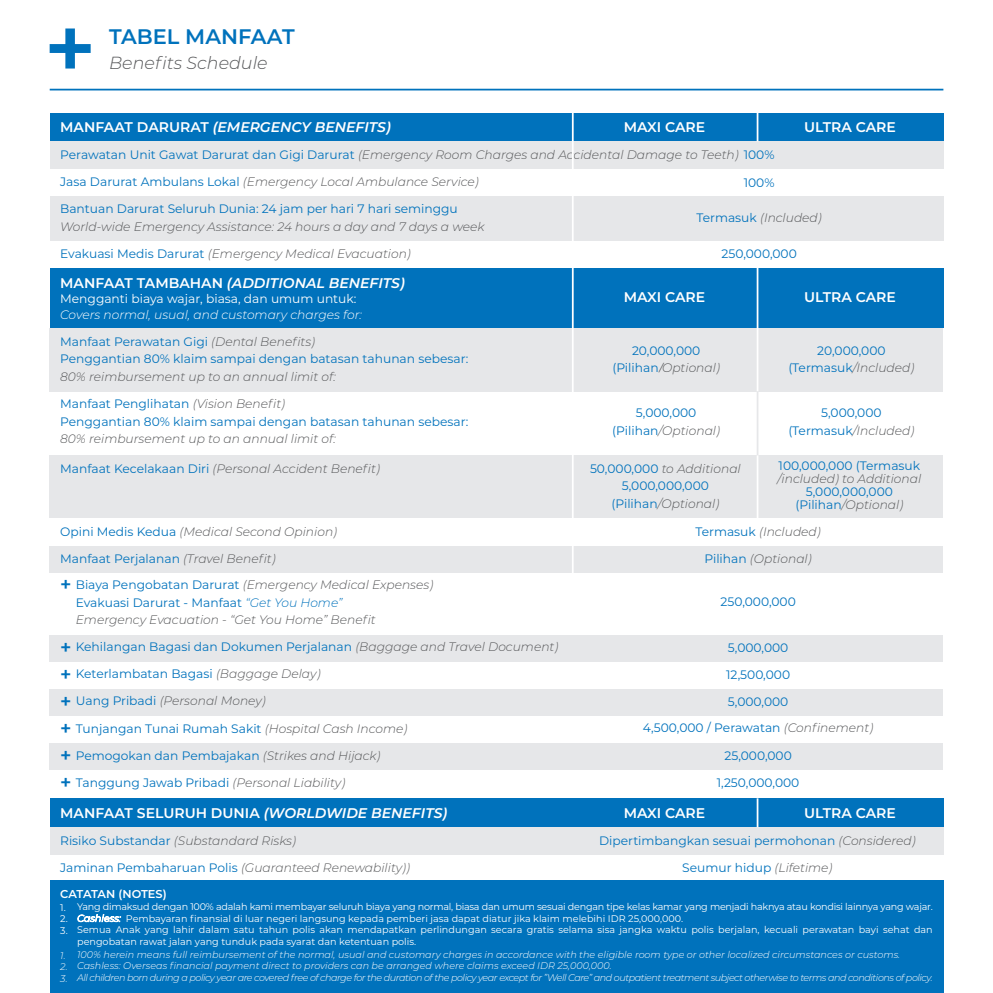
<style>
.page{position:relative;width:993px;height:993px;background:#fff}
.page>*{position:absolute;margin:0;border:0;box-sizing:border-box;transform-origin:0 0}
.t1{font:600 21px "Montserrat";color:#0072bc}
.t2{font:600 19.25px/27.1px "Montserrat";color:#0072bc;text-align:justify}
.t3{font:italic 300 17.5px "Montserrat";color:#57585a}
.t4{font:600 14px "Montserrat";color:#fff}
.t5{font:italic 600 14px "Montserrat";color:#fff}
.t6{font:12.25px/17.5px "Montserrat";color:#0072bc;text-align:center}
.t7{font:italic 300 12.25px/17.5px "Montserrat";color:#57585a}
.t8{font:italic 300 12.25px "Montserrat";color:#fff}
.t9{font:12.25px "Montserrat";color:#fff}
.t10{font:600 11.38px "Montserrat";letter-spacing:-.015em;color:#fff}
.t11{font:9.62px/11.5px "Montserrat";color:#fff}
.t12{font:italic 300 9.62px/11.5px "Montserrat";letter-spacing:-.01em;color:#fff}
.s1{font-style:normal}
.s2{font-weight:400;font-style:normal;color:#0072bc}
.s3{font-weight:300;font-style:italic;color:#57585a}
.s4{color:#0072bc}
.s5{font-family:"Helvetica";font-style:italic;font-stretch:condensed;color:#57585a}
.s6{font-style:italic}
.s7{font-weight:300;font-style:italic}
</style>
<div class="page">
<div style="left:50px;top:328px;width:893px;height:63px;background:#e6e7e9"></div>
<div style="left:49px;top:455px;width:894px;height:63px;background:#e6e7e9"></div>
<div style="left:49px;top:546px;width:894px;height:26px;background:#e6e7e9"></div>
<div style="left:50px;top:112px;width:893px;height:29px;background:#0072bc"></div>
<div style="left:50px;top:141px;width:893px;height:28px;background:#e6e7e9"></div>
<div style="left:50px;top:196px;width:893px;height:45px;background:#e6e7e9"></div>
<div style="left:50px;top:268px;width:893px;height:60px;background:#0072bc"></div>
<svg style="left:50px;top:28px;width:41px;height:40px"></svg>
<hr style="left:50px;top:89px;width:893px;height:1px;background:#0072bc">
<hr style="left:756px;top:112px;width:2px;height:29px;background:#fff">
<hr style="left:571px;top:113px;width:2px;height:669px;background:#fff">
<hr style="left:756px;top:268px;width:2px;height:123px;background:#fff">
<hr style="left:756px;top:455px;width:2px;height:63px;background:#fff">
<hr style="left:756px;top:391px;width:2px;height:64px;background:#e6e7e9">
<div style="left:49px;top:635px;width:894px;height:26px;background:#e6e7e9"></div>
<div style="left:49px;top:689px;width:894px;height:26px;background:#e6e7e9"></div>
<div style="left:49px;top:742px;width:894px;height:27px;background:#e6e7e9"></div>
<div style="left:50px;top:798px;width:893px;height:29px;background:#0072bc"></div>
<div style="left:50px;top:826px;width:893px;height:28px;background:#e6e7e9"></div>
<hr style="left:756px;top:798px;width:2px;height:29px;background:#fff">
<div style="left:50px;top:879px;width:893px;height:113px;background:#0072bc"></div>
<svg style="left:77px;top:914px;width:44px;height:7px"></svg>
<h1 class="t1" style="left:109px;top:22px;width:187px">TABEL MANFAAT</h1>
<h3 class="t3" style="left:109px;top:51px;width:160px">Benefits Schedule</h3>
<p class="t5" style="left:60px;top:117px;width:332px"><span class="s1">MANFAAT DARURAT</span> (EMERGENCY BENEFITS)</p>
<p class="t4" style="left:623px;top:117px;width:83px">MAXI CARE</p>
<p class="t4" style="left:804px;top:117px;width:93px">ULTRA CARE</p>
<p class="t7" style="left:60px;top:145px;width:715px"><span class="s2">Perawatan Unit Gawat Darurat dan Gigi Darurat</span> (Emergency Room Charges and Accidental Damage to Teeth) <span class="s2">100%</span></p>
<p class="t7" style="left:60px;top:173px;width:420px"><span class="s2">Jasa Darurat Ambulans Lokal</span> (Emergency Local Ambulance Service)</p>
<p class="t6" style="left:60px;top:200px;width:399px">Bantuan Darurat Seluruh Dunia: 24 jam per hari 7 hari seminggu</p>
<p class="t7" style="left:60px;top:217px;width:425px">World-wide Emergency Assistance: 24 hours a day and 7 days a week</p>
<p class="t7" style="left:60px;top:244px;width:352px"><span class="s2">Evakuasi Medis Darurat</span> (Emergency Medical Evacuation)</p>
<p class="t5" style="left:60px;top:273px;width:346px"><span class="s1">MANFAAT TAMBAHAN</span> (ADDITIONAL BENEFITS)</p>
<p class="t4" style="left:623px;top:287px;width:83px">MAXI CARE</p>
<p class="t4" style="left:803px;top:287px;width:93px">ULTRA CARE</p>
<p class="t6" style="left:743px;top:173px;width:32px">100%</p>
<p class="t7" style="left:696px;top:209px;width:127px"><span class="s2">Termasuk</span> (Included)</p>
<p class="t6" style="left:721px;top:245px;width:77px">250,000,000</p>
<p class="t9" style="left:60px;top:290px;width:298px">Mengganti biaya wajar, biasa, dan umum untuk:</p>
<p class="t8" style="left:60px;top:306px;width:303px">Covers normal, usual, and customary charges for:</p>
<p class="t6" style="left:60px;top:332px;width:409px;text-align:left">Manfaat Perawatan Gigi <span class="s3">(Dental Benefits)<br></span>Penggantian 80% klaim sampai dengan batasan tahunan sebesar:</p>
<p class="t7" style="left:60px;top:367px;width:277px">80% reimbursement up to an annual limit of:</p>
<p class="t6" style="left:60px;top:394px;width:409px;text-align:left">Manfaat Penglihatan <span class="s3">(Vision Benefit)<br></span>Penggantian 80% klaim sampai dengan batasan tahunan sebesar:</p>
<p class="t7" style="left:60px;top:429px;width:277px">80% reimbursement up to an annual limit of:</p>
<p class="t7" style="left:60px;top:459px;width:321px"><span class="s2">Manfaat Kecelakaan Diri</span> (Personal Accident Benefit)</p>
<p class="t7" style="left:60px;top:522px;width:278px"><span class="s2">Opini Medis Kedua</span> (Medical Second Opinion)</p>
<p class="t6" style="left:60px;top:549px;width:217px">Manfaat Perjalanan <span class="s3">(Travel Benefit)</span></p>
<p class="t7" style="left:76px;top:575px;width:359px"><span class="s2">Biaya Pengobatan Darurat</span> (Emergency Medical Expenses)<br><span class="s2">Evakuasi Darurat - Manfaat</span> <span class="s4">“Get You Home”<br></span>Emergency Evacuation - “Get You Home” Benefit</p>
<p class="t6" style="left:76px;top:637px;width:484px">Kehilangan Bagasi dan Dokumen Perjalanan <span class="s3">(Baggage and Travel Document)</span></p>
<p class="t6" style="left:76px;top:664px;width:246px">Keterlambatan Bagasi <span class="s3">(Baggage Delay)</span></p>
<p class="t7" style="left:76px;top:691px;width:191px"><span class="s2">Uang Pribadi</span> (Personal Money)</p>
<p class="t6" style="left:76px;top:718px;width:333px">Tunjangan Tunai Rumah Sakit <span class="s3">(Hospital Cash Income)</span></p>
<p class="t6" style="left:76px;top:746px;width:306px">Pemogokan dan Pembajakan <span class="s3">(Strikes and Hijack)</span></p>
<p class="t6" style="left:76px;top:773px;width:271px">Tanggung Jawab Pribadi <span class="s3">(Personal Liability)</span></p>
<h2 class="t2" style="left:60px;top:570px;width:13px">+</h2>
<h2 class="t2" style="left:60px;top:632px;width:13px">+ + + + + +</h2>
<p class="t6" style="left:612px;top:341px;width:109px">20,000,000 (Pilihan<span class="s5">/</span><span class="s3">Optional)</span></p>
<p class="t6" style="left:788px;top:341px;width:127px">20,000,000 (Termasuk<span class="s3">/Included)</span></p>
<p class="t6" style="left:612px;top:403px;width:109px">5,000,000 (Pilihan<span class="s3">/Optional)</span></p>
<p class="t6" style="left:788px;top:403px;width:127px">5,000,000 (Termasuk<span class="s3">/Included)</span></p>
<p class="t6" style="left:590px;top:459px;width:152px">50,000,000 <span class="s3">to Additional<br></span>5,000,000,000 (Pilihan<span class="s3">/Optional)</span></p>
<p class="t6" style="left:778px;top:456px;width:143px">100,000,000 (Termasuk</p>
<p class="t7" style="left:777px;top:469px;width:145px">/included) to Additional</p>
<p class="t6" style="left:795px;top:484px;width:109px;line-height:13.1px">5,000,000,000 (Pilihan<span class="s3">/Optional)</span></p>
<p class="t7" style="left:695px;top:522px;width:127px"><span class="s2">Termasuk</span> (Included)</p>
<p class="t7" style="left:704px;top:549px;width:109px"><span class="s2">Pilihan</span> (Optional)</p>
<p class="t6" style="left:720px;top:592px;width:77px">250,000,000</p>
<p class="t6" style="left:727px;top:638px;width:62px">5,000,000</p>
<p class="t6" style="left:726px;top:665px;width:65px">12,500,000</p>
<p class="t6" style="left:642px;top:688px;width:232px;line-height:25.9px">5,000,000<br>4,500,000 / Perawatan <span class="s3">(Confinement)</span></p>
<p class="t6" style="left:724px;top:745px;width:69px">25,000,000</p>
<p class="t6" style="left:716px;top:772px;width:84px">1,250,000,000</p>
<p class="t4" style="left:60px;top:802px;width:388px">MANFAAT SELURUH DUNIA <span class="s6">(WORLDWIDE BENEFITS)</span></p>
<p class="t4" style="left:623px;top:802px;width:83px">MAXI CARE</p>
<p class="t4" style="left:804px;top:802px;width:93px">ULTRA CARE</p>
<p class="t7" style="left:60px;top:831px;width:237px"><span class="s2">Risiko Substandar</span> (Substandard Risks)</p>
<p class="t7" style="left:60px;top:858px;width:351px"><span class="s2">Jaminan Pembaharuan Polis</span> (Guaranteed Renewability))</p>
<p class="t6" style="left:599px;top:831px;width:318px">Dipertimbangkan sesuai permohonan <span class="s3">(Considered)</span></p>
<p class="t6" style="left:682px;top:858px;width:152px">Seumur hidup <span class="s3">(Lifetime)</span></p>
<p class="t10" style="left:60px;top:885px;width:108px">CATATAN (NOTES)</p>
<p class="t11" style="left:77px;top:900px;width:856px">Yang dimaksud dengan 100% adalah kami membayar seluruh biaya yang normal, biasa dan umum sesuai dengan tipe kelas kamar yang menjadi haknya atau kondisi lainnya yang wajar.<br><span class="s7">Cashless:</span> Pembayaran finansial di luar negeri langsung kepada pemberi jasa dapat diatur jika klaim melebihi IDR 25,000,000.<br>Semua Anak yang lahir dalam satu tahun polis akan mendapatkan perlindungan secara gratis selama sisa jangka waktu polis berjalan, kecuali perawatan bayi sehat dan pengobatan rawat jalan yang tunduk pada syarat dan ketentuan polis.</p>
<p class="t12" style="left:60px;top:948px;width:9px">1.<br>2.<br>3.</p>
<p class="t12" style="left:77px;top:948px;width:856px">100% herein means full reimbursement of the normal, usual and customary charges in accordance with the eligible room type or other localized circumstances or customs.<br>Cashless: Overseas financial payment direct to providers can be arranged where claims exceed IDR 25,000,000.<br>All children born during a policy year are covered free of charge for the duration of the policy year except for ”Well Care” and outpatient treatment subject otherwise to terms and conditions of policy.</p>
<p class="t11" style="left:60px;top:900px;width:9px">1.<br>2.<br>3.</p>
</div>
